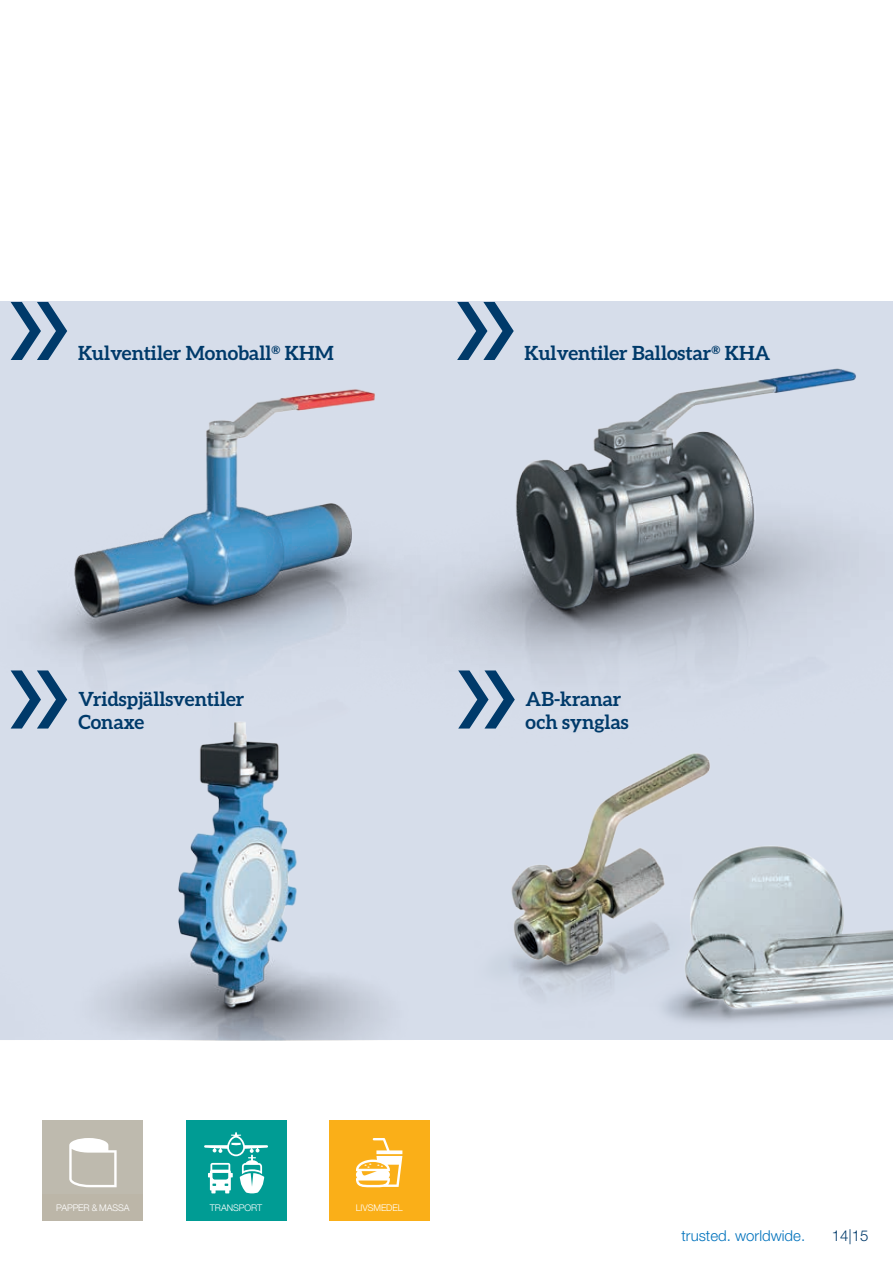
<style>
.page{position:relative;width:893px;height:1263px;background:#fff}
.page>*{position:absolute;margin:0;border:0;box-sizing:border-box;transform-origin:0 0}
.t1{font:700 19.5px/22.5px "Aleo";color:#003a6a}
.t2{font:300 15px "Helvetica Neue LT Pro";color:#0072bc}
.t3{font:300 15px "Helvetica Neue LT Pro";color:#003a6a}
.t4{font:300 9.15px "Helvetica Neue LT Com";letter-spacing:-.01em;color:#fff}
</style>
<div class="page">
<div style="left:0;top:302px;width:893px;height:738px;background:#d6ddea"></div>
<img style="left:554px;top:368px;width:305px;height:302px">
<img style="left:10px;top:359px;width:544px;height:370px">
<svg style="left:11px;top:302px;width:56px;height:58px"></svg>
<svg style="left:457px;top:302px;width:57px;height:58px"></svg>
<svg style="left:458px;top:670px;width:57px;height:58px"></svg>
<svg style="left:11px;top:670px;width:49px;height:58px"></svg>
<img style="left:504px;top:753px;width:206px;height:242px">
<img style="left:60px;top:666px;width:361px;height:374px">
<img style="left:631px;top:832px;width:45px;height:187px">
<img style="left:676px;top:832px;width:217px;height:191px">
<div style="left:329px;top:1120px;width:100px;height:100px;background:#faaf18"></div>
<svg style="left:356px;top:1138px;width:46px;height:49px"></svg>
<div style="left:186px;top:1120px;width:100px;height:100px;background:#009c94"></div>
<svg style="left:204px;top:1132px;width:64px;height:62px"></svg>
<div style="left:43px;top:1120px;width:100px;height:100px;background:#bebaae"></div>
<svg style="left:69px;top:1138px;width:48px;height:49px"></svg>
<div style="left:43px;top:1194px;width:100px;height:26px;background:#bcb6a8"></div>
<p class="t1" style="left:78px;top:341px;width:257px">Kulventiler Monoball<sup>®</sup> KHM</p>
<p class="t1" style="left:524px;top:341px;width:248px">Kulventiler Ballostar<sup>®</sup> KHA</p>
<p class="t1" style="left:78px;top:687px;width:167px">Vridspjällsventiler<br>Conaxe</p>
<p class="t1" style="left:526px;top:687px;width:105px">AB-kranar och synglas</p>
<p class="t4" style="left:56px;top:1202px;width:75px">PAPPER &amp; MASSA</p>
<p class="t4" style="left:210px;top:1202px;width:54px">TRANSPORT</p>
<p class="t4" style="left:356px;top:1202px;width:49px">LIVSMEDEL</p>
<p class="t2" style="left:681px;top:1226px;width:125px">trusted. worldwide.</p>
<p class="t3" style="left:832px;top:1226px;width:38px">14|15</p>
</div>
